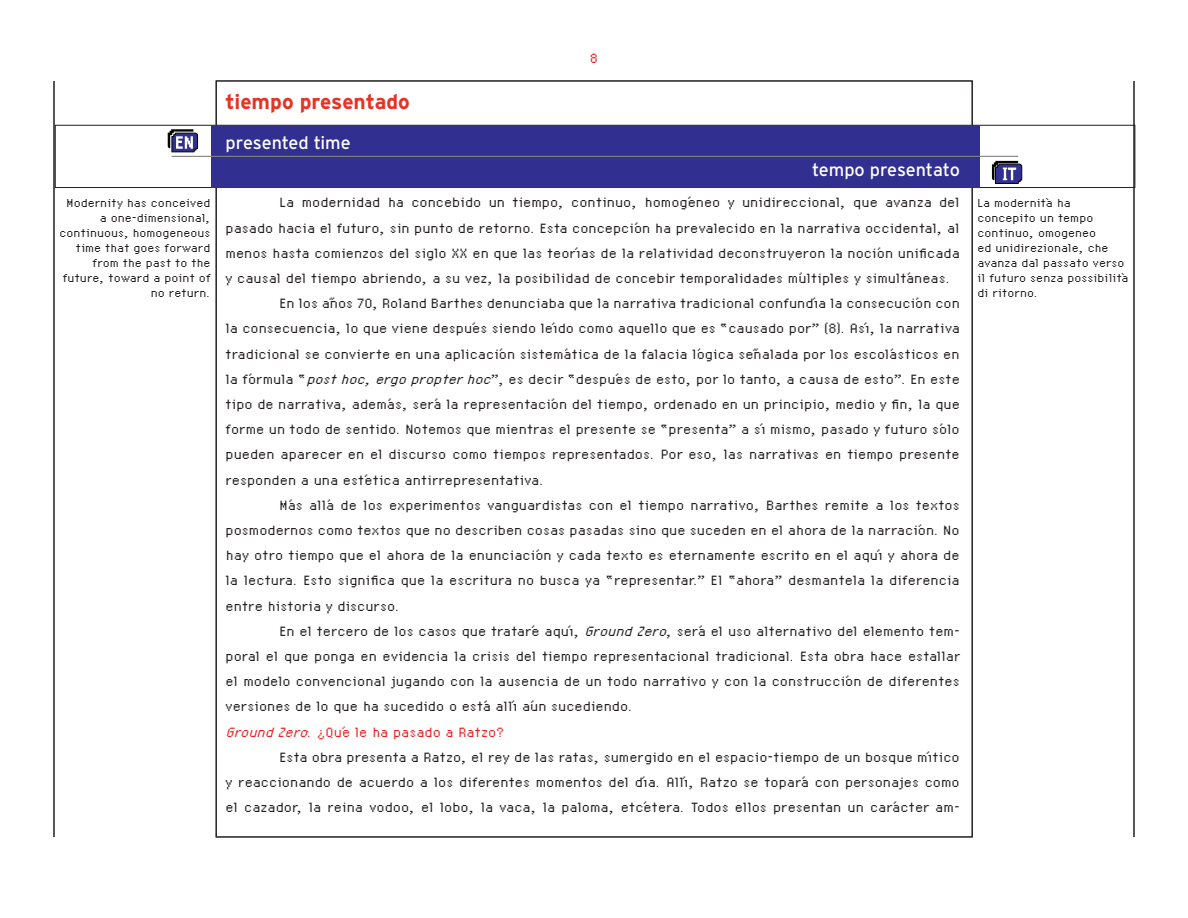
<style>
.page{position:relative;width:1188px;height:918px;background:#fff}
.page>*{position:absolute;margin:0;border:0;box-sizing:border-box;transform-origin:0 0}
.t1{font:21px "Universal Eight";color:#231f20}
.t2{font:21px "Universal Eight";color:#ee1f23}
.t3{font:700 21px "Interstate";letter-spacing:-.005em;color:#e53325}
.t4{font:18px/15px "Universal Eight";color:#231f20}
.t5{font:18px "Interstate";letter-spacing:-.005em;color:#fff}
.s1{font-style:italic}
</style>
<div class="page">
<hr style="left:53px;top:81px;width:2px;height:756px;background:#231f20">
<hr style="left:1133px;top:81px;width:2px;height:756px;background:#231f20">
<svg style="left:992px;top:161px;width:30px;height:23px"></svg>
<svg style="left:168px;top:129px;width:30px;height:23px"></svg>
<div style="left:55px;top:125px;width:1080px;height:63px;border:1px solid #231f20"></div>
<div style="left:211px;top:125px;width:769px;height:63px;background:#312f8f"></div>
<hr style="left:172px;top:156px;width:846px;height:1px;background:#838382">
<p class="t4" style="left:59px;top:195px;width:153px;text-align:right">Modernity has conceived a one-dimensional, continuous, homogeneous time that goes forward from the past to the future, toward a point of no return.</p>
<p class="t3" style="left:226px;top:90px;width:186px">tiempo presentado</p>
<p class="t5" style="left:226px;top:132px;width:127px">presented time</p>
<p class="t5" style="left:812px;top:159px;width:149px">tempo presentato</p>
<p class="t1" style="left:280px;top:193px;width:682px">La modernidad ha concebido un tiempo, continuo, homogéneo y unidireccional, que avanza del</p>
<p class="t1" style="left:226px;top:219px;width:736px">pasado hacia el futuro, sin punto de retorno. Esta concepción ha prevalecido en la narrativa occidental, al</p>
<p class="t1" style="left:226px;top:244px;width:736px">menos hasta comienzos del siglo XX en que las teorías de la relatividad deconstruyeron la noción unificada</p>
<p class="t1" style="left:226px;top:269px;width:726px">y causal del tiempo abriendo, a su vez, la posibilidad de concebir temporalidades múltiples y simultáneas.</p>
<p class="t1" style="left:280px;top:294px;width:682px">En los años 70, Roland Barthes denunciaba que la narrativa tradicional confundía la consecución con</p>
<p class="t1" style="left:226px;top:319px;width:736px">la consecuencia, lo que viene después siendo leído como aquello que es “causado por” (8). Así, la narrativa</p>
<p class="t1" style="left:226px;top:345px;width:736px">tradicional se convierte en una aplicación sistemática de la falacia lógica señalada por los escolásticos en</p>
<p class="t1" style="left:226px;top:370px;width:736px">la fórmula “<span class="s1">posthoc,ergopropterhoc</span>”, es decir “después de esto, por lo tanto, a causa de esto”. En este</p>
<p class="t1" style="left:226px;top:395px;width:736px">tipo de narrativa, además, será la representación del tiempo, ordenado en un principio, medio y fin, la que</p>
<p class="t1" style="left:226px;top:420px;width:736px">forme un todo de sentido. Notemos que mientras el presente se “presenta” a sí mismo, pasado y futuro sólo</p>
<p class="t1" style="left:226px;top:445px;width:736px">pueden aparecer en el discurso como tiempos representados. Por eso, las narrativas en tiempo presente</p>
<p class="t1" style="left:226px;top:471px;width:320px">responden a una estética antirrepresentativa.</p>
<p class="t1" style="left:280px;top:496px;width:682px">Más allá de los experimentos vanguardistas con el tiempo narrativo, Barthes remite a los textos</p>
<p class="t1" style="left:226px;top:521px;width:736px">posmodernos como textos que no describen cosas pasadas sino que suceden en el ahora de la narración. No</p>
<p class="t1" style="left:226px;top:546px;width:736px">hay otro tiempo que el ahora de la enunciación y cada texto es eternamente escrito en el aquí y ahora de</p>
<p class="t1" style="left:226px;top:571px;width:736px">la lectura. Esto significa que la escritura no busca ya “representar.” El “ahora” desmantela la diferencia</p>
<p class="t1" style="left:226px;top:597px;width:176px">entre historia y discurso.</p>
<p class="t1" style="left:280px;top:622px;width:682px">En el tercero de los casos que trataré aquí, <span class="s1">GroundZero</span>, será el uso alternativo del elemento tem-</p>
<p class="t1" style="left:226px;top:647px;width:736px">poral el que ponga en evidencia la crisis del tiempo representacional tradicional. Esta obra hace estallar</p>
<p class="t1" style="left:226px;top:672px;width:736px">el modelo convencional jugando con la ausencia de un todo narrativo y con la construcción de diferentes</p>
<p class="t1" style="left:226px;top:697px;width:409px">versiones de lo que ha sucedido o está allí aún sucediendo.</p>
<p class="t2" style="left:226px;top:723px;width:281px"><span class="s1">GroundZero</span>: ¿Qué le ha pasado a Ratzo?</p>
<p class="t1" style="left:280px;top:748px;width:682px">Esta obra presenta a Ratzo, el rey de las ratas, sumergido en el espacio-tiempo de un bosque mítico</p>
<p class="t1" style="left:226px;top:773px;width:736px">y reaccionando de acuerdo a los diferentes momentos del día. Allí, Ratzo se topará con personajes como</p>
<p class="t1" style="left:226px;top:798px;width:736px">el cazador, la reina vodoo, el lobo, la vaca, la paloma, etcétera. Todos ellos presentan un carácter am-</p>
<p class="t4" style="left:977px;top:195px;width:153px">La modernità ha concepito un tempo continuo, omogeneo<br>ed unidirezionale, che avanza dal passato verso il futuro senza possibilità di ritorno.</p>
</div>
